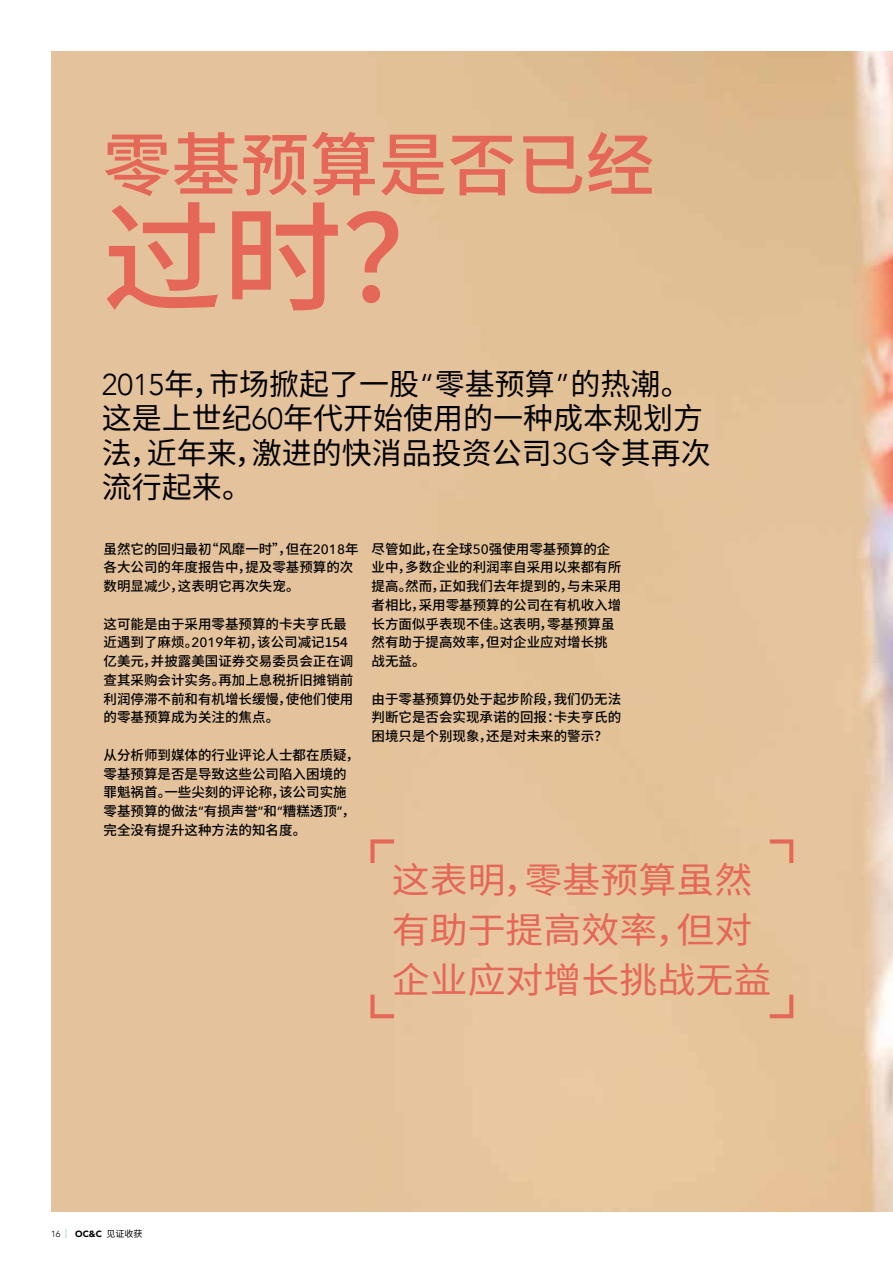
<style>
.page{position:relative;width:893px;height:1263px;background:#fff}
.page>*{position:absolute;margin:0;border:0;box-sizing:border-box;transform-origin:0 0}
.t1{font:500 120px "Source Han Sans SC";color:#e46758}
.t2{font:500 69px "Source Han Sans SC";color:#e46758}
.t3{font:35.7px/49.9px "Source Han Sans SC";color:#e46758;scale:1.06 1}
.t4{font:30px/34.5px "Source Han Sans SC";color:#000}
.t5{font:500 13.5px/18.8px "Source Han Sans SC";color:#000}
.t6{font:900 9px "Avenir";color:#000}
.s1{font-family:"Avenir";font-weight:300}
.s2{font-family:"Avenir Next"}
.s3{font-weight:300}
.s4{font-family:"Source Han Sans SC";font-weight:400}
</style>
<div class="page">
<img style="left:51px;top:51px;width:842px;height:1161px">
<svg style="left:370px;top:839px;width:24px;height:24px"></svg>
<svg style="left:770px;top:839px;width:23px;height:24px"></svg>
<svg style="left:370px;top:995px;width:24px;height:23px"></svg>
<svg style="left:770px;top:995px;width:23px;height:23px"></svg>
<h2 class="t2" style="left:103px;top:126px;width:553px">零基预算是否已经</h2>
<h1 class="t1" style="left:103px;top:191px;width:361px">过时？</h1>
<h3 class="t4" style="left:102px;top:367px;width:610px"><span class="s1">2015</span>年，市场掀起了一股<span class="s1">“</span>零基预算<span class="s1">”</span>的热潮。这是上世纪<span class="s1">60</span>年代开始使用的一种成本规划方法，近年来，激进的快消品投资公司<span class="s1">3G</span>令其再次流行起来。</h3>
<p class="t5" style="left:104px;top:539px;width:256px">虽然它的回归最初“风靡一时”，但在<span class="s2">2018</span>年各大公司的年度报告中，提及零基预算的次数明显减少，这表明它再次失宠。</p>
<p class="t5" style="left:104px;top:614px;width:251px">这可能是由于采用零基预算的卡夫亨氏最近遇到了麻烦。<span class="s2">2019</span>年初，该公司减记154亿美元，并披露美国证券交易委员会正在调查其采购会计实务。再加上息税折旧摊销前利润停滞不前和有机增长缓慢，使他们使用的零基预算成为关注的焦点。</p>
<p class="t5" style="left:104px;top:746px;width:257px">从分析师到媒体的行业评论人士都在质疑，零基预算是否是导致这些公司陷入困境的罪魁祸首。一些尖刻的评论称，该公司实施零基预算的做法<span class="s2">“</span>有损声誉<span class="s2">”</span>和<span class="s2">“</span>糟糕透顶<span class="s2">”</span>，完全没有提升这种方法的知名度。</p>
<p class="t5" style="left:372px;top:539px;width:251px">尽管如此，在全球<span class="s2">50</span>强使用零基预算的企业中，多数企业的利润率自采用以来都有所提高。然而，正如我们去年提到的，与未采用者相比，采用零基预算的公司在有机收入增长方面似乎表现不佳。这表明，零基预算虽然有助于提高效率，但对企业应对增长挑战无益。</p>
<p class="t5" style="left:372px;top:689px;width:251px;text-align:justify">由于零基预算仍处于起步阶段，我们仍无法判断它是否会实现承诺的回报：卡夫亨氏的困境只是个别现象，还是对未来的警示？</p>
<h3 class="t3" style="left:392px;top:856px;width:360px">这表明，零基预算虽然有助于提高效率，但对企业应对增长挑战无益</h3>
<p class="t6" style="left:51px;top:1226px;width:93px"><span class="s3">16</span> <sup>|</sup> OC&amp;C <span class="s4">见证收获</span></p>
</div>
